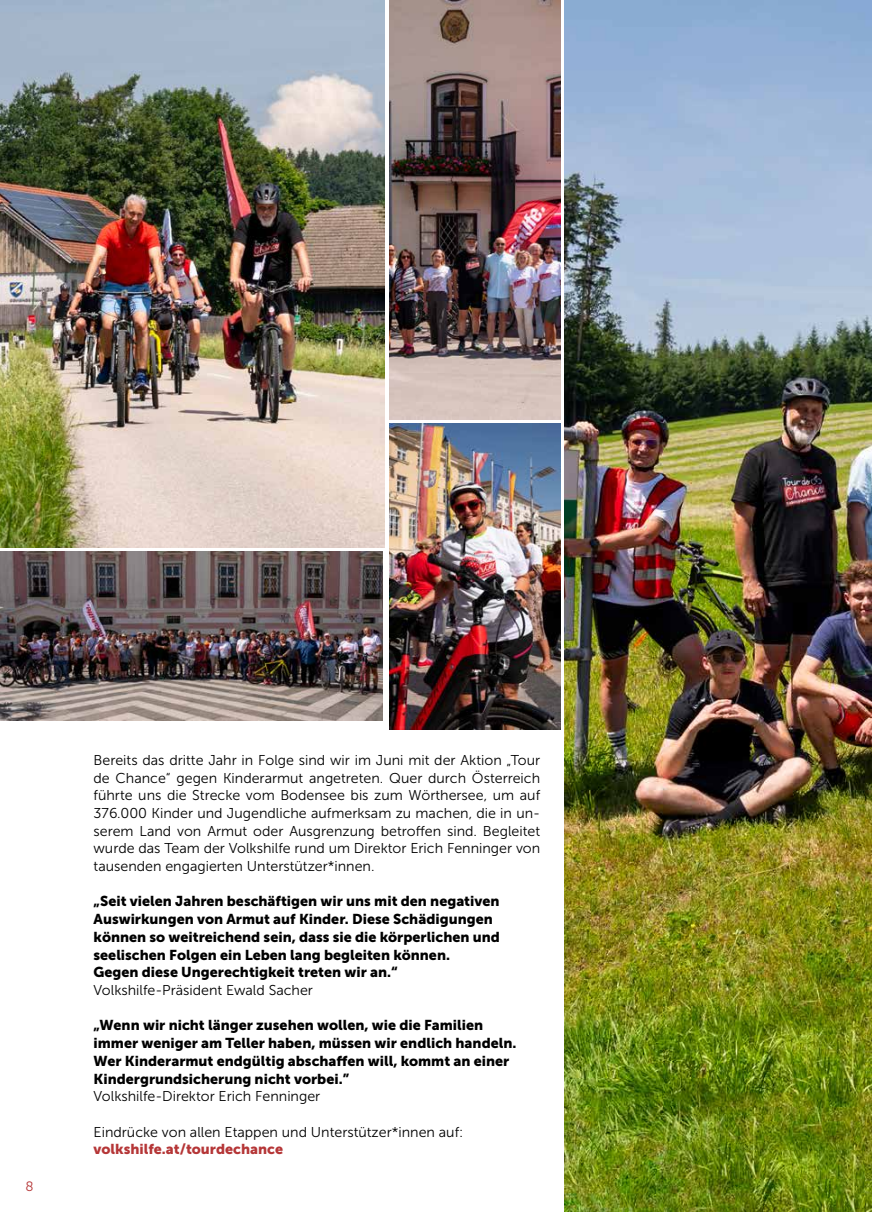
<style>
.page{position:relative;width:872px;height:1212px;background:#fff}
.page>*{position:absolute;margin:0;border:0;box-sizing:border-box;transform-origin:0 0}
.t1{font:14.25px/17.7px "Museo Sans 300";color:#000;text-align:justify}
.t2{font:14.25px/17.7px "Museo Sans 900";color:#000}
.t3{font:14.25px "Museo Sans 900";color:#b53637}
.t4{font:13.5px "Museo Sans 300";color:#b53637}
</style>
<div class="page">
<img style="left:0;top:0;width:385px;height:547px">
<img style="left:389px;top:0;width:171px;height:419px">
<img style="left:389px;top:424px;width:172px;height:305px">
<img style="left:0;top:552px;width:383px;height:168px">
<img style="left:564px;top:0;width:308px;height:1212px">
<p class="t4" style="left:26px;top:1179px;width:10px">8</p>
<p class="t1" style="left:94px;top:751px;width:448px">Bereits das dritte Jahr in Folge sind wir im Juni mit der Aktion „Tour de Chance“ gegen Kinderarmut angetreten. Quer durch Österreich führte uns die Strecke vom Bodensee bis zum Wörthersee, um auf 376.000 Kinder und Jugendliche aufmerksam zu machen, die in un&shy;serem Land von Armut oder Ausgrenzung betroffen sind. Begleitet wurde das Team der Volkshilfe rund um Direktor Erich Fenninger von tausenden engagierten Unterstützer*innen.</p>
<p class="t2" style="left:94px;top:892px;width:408px">„Seit vielen Jahren beschäftigen wir uns mit den negativen Auswirkungen von Armut auf Kinder. Diese Schädigungen können so weitreichend sein, dass sie die körperlichen und seelischen Folgen ein Leben lang begleiten können.<br>Gegen diese Ungerechtigkeit treten wir an.“</p>
<p class="t1" style="left:94px;top:981px;width:221px">Volkshilfe-Präsident Ewald Sacher</p>
<p class="t2" style="left:94px;top:1016px;width:424px">„Wenn wir nicht länger zusehen wollen, wie die Familien immer weniger am Teller haben, müssen wir endlich handeln.<br>Wer Kinderarmut endgültig abschaffen will, kommt an einer Kindergrundsicherung nicht vorbei.”</p>
<p class="t1" style="left:94px;top:1087px;width:228px">Volkshilfe-Direktor Erich Fenninger</p>
<p class="t1" style="left:94px;top:1123px;width:371px">Eindrücke von allen Etappen und Unterstützer*innen auf:</p>
<p class="t3" style="left:94px;top:1141px;width:191px">volkshilfe.at/tourdechance</p>
</div>
